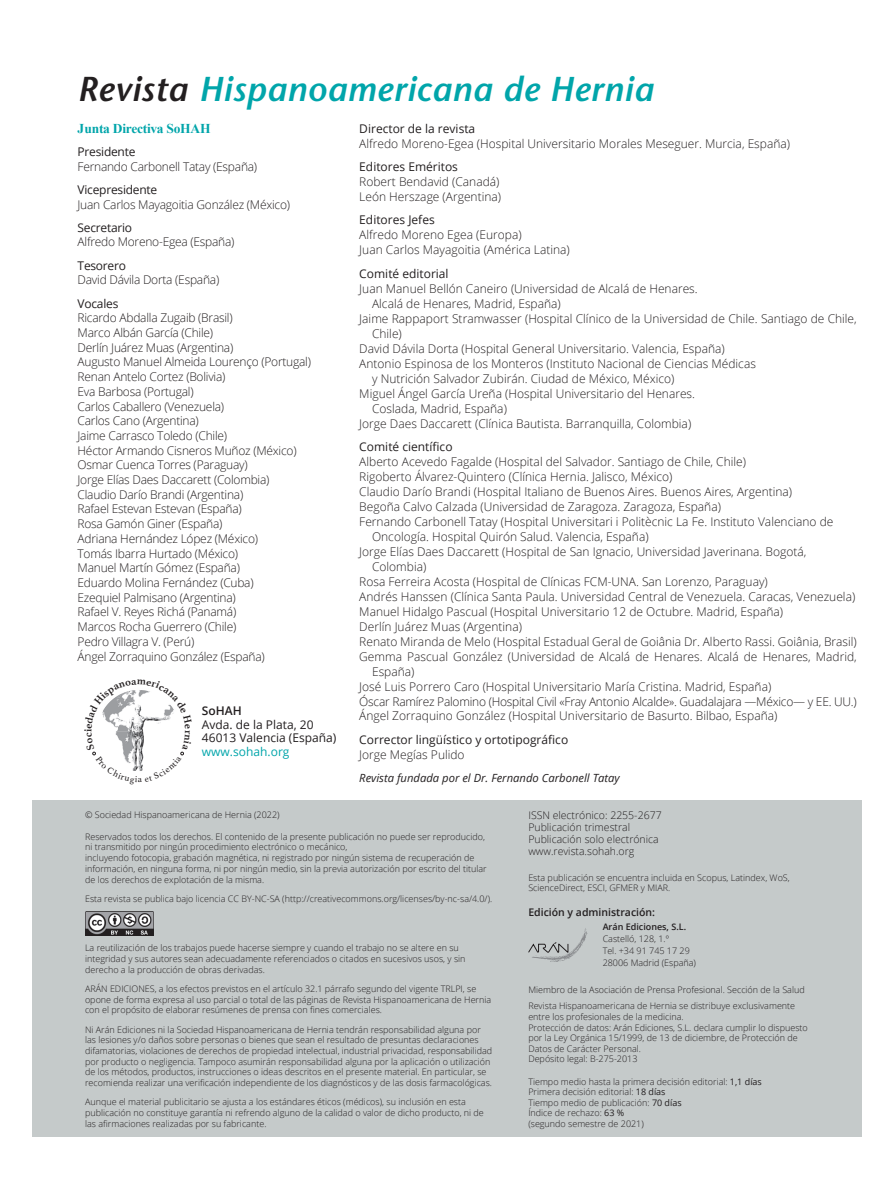
<style>
.page{position:relative;width:893px;height:1191px;background:#fff}
.page>*{position:absolute;margin:0;border:0;box-sizing:border-box;transform-origin:0 0}
.t1{font:italic 600 34.5px "Stone Sans Std";letter-spacing:.015em;color:#00a5aa}
.t2{font:700 13.5px "Times New Roman";letter-spacing:-.02em;color:#00a5aa}
.t3{font:300 12px/15px "Open Sans";color:#231f20}
.t4{font:300 12px/14.7px "Open Sans";letter-spacing:-.02em;color:#231f20}
.t5{font:12px/13.5px "Open Sans";color:#231f20}
.t6{font:12px "Open Sans";letter-spacing:-.02em;color:#231f20}
.t7{font:12px "Open Sans";color:#00a5aa}
.t8{font:600 12px "Open Sans";color:#231f20}
.t9{font:italic 11.25px "Open Sans";color:#231f20}
.t10{font:300 10.5px/12px "Open Sans";color:#231f20}
.t11{font:600 10.5px "Open Sans";color:#231f20}
.t12{font:300 9px/10.8px "Open Sans";color:#231f20}
.t13{font:600 9px "Open Sans";color:#231f20}
.s1{color:#231f20}
.s2{font-weight:400}
</style>
<div class="page">
<div style="left:32px;top:800px;width:829px;height:337px;background:#c5caca"></div>
<svg style="left:528px;top:928px;width:59px;height:34px"></svg>
<img style="left:85px;top:911px;width:68px;height:24px">
<svg style="left:92px;top:690px;width:92px;height:81px"></svg>
<h1 class="t1" style="left:78px;top:68px;width:577px"><span class="s1">Revista</span> Hispanoamericana de Hernia</h1>
<h2 class="t2" style="left:78px;top:119px;width:134px">Junta Directiva SoHAH</h2>
<h3 class="t6" style="left:78px;top:143px;width:59px">Presidente</h3>
<h3 class="t4" style="left:78px;top:159px;width:181px">Fernando Carbonell Tatay (España)</h3>
<h3 class="t6" style="left:78px;top:181px;width:81px">Vicepresidente</h3>
<h3 class="t4" style="left:78px;top:196px;width:214px">Juan Carlos Mayagoitia González (México)</h3>
<h3 class="t6" style="left:78px;top:219px;width:56px">Secretario</h3>
<h3 class="t4" style="left:78px;top:234px;width:158px">Alfredo Moreno-Egea (España)</h3>
<h3 class="t6" style="left:78px;top:257px;width:50px">Tesorero</h3>
<h3 class="t4" style="left:78px;top:272px;width:143px">David Dávila Dorta (España)</h3>
<h3 class="t6" style="left:78px;top:295px;width:42px">Vocales</h3>
<p class="t4" style="left:78px;top:310px;width:235px">Ricardo Abdalla Zugaib (Brasil)<br>Marco Albán García (Chile)<br>Derlín Juárez Muas (Argentina)<br>Augusto Manuel Almeida Lourenço (Portugal)<br>Renan Antelo Cortez (Bolivia)<br>Eva Barbosa (Portugal)<br>Carlos Caballero (Venezuela)<br>Carlos Cano (Argentina)<br>Jaime Carrasco Toledo (Chile)<br>Héctor Armando Cisneros Muñoz (México)<br>Osmar Cuenca Torres (Paraguay)<br>Jorge Elías Daes Daccarett (Colombia)<br>Claudio Darío Brandi (Argentina)<br>Rafael Estevan Estevan (España)<br>Rosa Gamón Giner (España)<br>Adriana Hernández López (México)<br>Tomás Ibarra Hurtado (México)<br>Manuel Martín Gómez (España)<br>Eduardo Molina Fernández (Cuba)<br>Ezequiel Palmisano (Argentina)<br>Rafael V. Reyes Richá (Panamá)<br>Marcos Rocha Guerrero (Chile)<br>Pedro Villagra V. (Perú)<br>Ángel Zorraquino González (España)</p>
<h3 class="t5" style="left:359px;top:121px;width:117px">Director de la revista</h3>
<h3 class="t3" style="left:359px;top:135px;width:432px">Alfredo Moreno-Egea (Hospital Universitario Morales Meseguer. Murcia, España)</h3>
<h3 class="t5" style="left:359px;top:160px;width:100px">Editores Eméritos</h3>
<h3 class="t3" style="left:359px;top:174px;width:143px">Robert Bendavid (Canadá)<br>León Herszage (Argentina)</h3>
<h3 class="t5" style="left:359px;top:213px;width:77px">Editores Jefes</h3>
<h3 class="t3" style="left:359px;top:227px;width:212px">Alfredo Moreno Egea (Europa)<br>Juan Carlos Mayagoitia (América Latina)</h3>
<h3 class="t5" style="left:359px;top:266px;width:91px">Comité editorial</h3>
<h3 class="t3" style="left:359px;top:281px;width:340px">Juan Manuel Bellón Caneiro (Universidad de Alcalá de Henares.</h3>
<h3 class="t3" style="left:372px;top:295px;width:190px">Alcalá de Henares, Madrid, España)</h3>
<h3 class="t3" style="left:359px;top:310px;width:499px">Jaime Rappaport Stramwasser (Hospital Clínico de la Universidad de Chile. Santiago de Chile,</h3>
<h3 class="t3" style="left:372px;top:325px;width:31px">Chile)</h3>
<h3 class="t3" style="left:359px;top:340px;width:367px">David Dávila Dorta (Hospital General Universitario. Valencia, España)</h3>
<h3 class="t3" style="left:359px;top:355px;width:398px">Antonio Espinosa de los Monteros (Instituto Nacional de Ciencias Médicas</h3>
<h3 class="t3" style="left:372px;top:370px;width:304px">y Nutrición Salvador Zubirán. Ciudad de México, México)</h3>
<h3 class="t3" style="left:359px;top:385px;width:337px">Miguel Ángel García Ureña (Hospital Universitario del Henares.</h3>
<h3 class="t3" style="left:372px;top:400px;width:136px">Coslada, Madrid, España)</h3>
<h3 class="t3" style="left:359px;top:415px;width:333px">Jorge Daes Daccarett (Clínica Bautista. Barranquilla, Colombia)</h3>
<h3 class="t5" style="left:359px;top:439px;width:95px">Comité científico</h3>
<h3 class="t3" style="left:359px;top:454px;width:388px">Alberto Acevedo Fagalde (Hospital del Salvador. Santiago de Chile, Chile)</h3>
<h3 class="t3" style="left:359px;top:469px;width:315px">Rigoberto Álvarez-Quintero (Clínica Hernia. Jalisco, México)</h3>
<h3 class="t3" style="left:359px;top:484px;width:434px">Claudio Darío Brandi (Hospital Italiano de Buenos Aires. Buenos Aires, Argentina)</h3>
<h3 class="t3" style="left:359px;top:499px;width:363px">Begoña Calvo Calzada (Universidad de Zaragoza. Zaragoza, España)</h3>
<h3 class="t3" style="left:359px;top:514px;width:476px">Fernando Carbonell Tatay (Hospital Universitari i Politècnic La Fe. Instituto Valenciano de</h3>
<h3 class="t3" style="left:372px;top:528px;width:278px">Oncología. Hospital Quirón Salud. Valencia, España)</h3>
<h3 class="t3" style="left:359px;top:543px;width:449px">Jorge Elías Daes Daccarett (Hospital de San Ignacio, Universidad Javerinana. Bogotá,</h3>
<h3 class="t3" style="left:372px;top:558px;width:56px">Colombia)</h3>
<h3 class="t3" style="left:359px;top:573px;width:410px">Rosa Ferreira Acosta (Hospital de Clínicas FCM-UNA. San Lorenzo, Paraguay)</h3>
<h3 class="t3" style="left:359px;top:588px;width:497px">Andrés Hanssen (Clínica Santa Paula. Universidad Central de Venezuela. Caracas, Venezuela)</h3>
<h3 class="t3" style="left:359px;top:603px;width:425px">Manuel Hidalgo Pascual (Hospital Universitario 12 de Octubre. Madrid, España)</h3>
<h3 class="t3" style="left:359px;top:618px;width:164px">Derlín Juárez Muas (Argentina)</h3>
<h3 class="t3" style="left:359px;top:633px;width:499px">Renato Miranda de Melo (Hospital Estadual Geral de Goiânia Dr. Alberto Rassi. Goiânia, Brasil)</h3>
<h3 class="t3" style="left:359px;top:648px;width:499px">Gemma Pascual González (Universidad de Alcalá de Henares. Alcalá de Henares, Madrid,</h3>
<h3 class="t3" style="left:372px;top:663px;width:44px">España)</h3>
<h3 class="t3" style="left:359px;top:678px;width:414px">José Luis Porrero Caro (Hospital Universitario María Cristina. Madrid, España)</h3>
<h3 class="t4" style="left:359px;top:693px;width:499px">Óscar Ramírez Palomino (Hospital Civil «Fray Antonio Alcalde». Guadalajara ―México― y EE. UU.)</h3>
<h3 class="t3" style="left:359px;top:708px;width:420px">Ángel Zorraquino González (Hospital Universitario de Basurto. Bilbao, España)</h3>
<h3 class="t5" style="left:359px;top:732px;width:210px">Corrector lingüístico y ortotipográfico</h3>
<h3 class="t3" style="left:359px;top:746px;width:107px">Jorge Megías Pulido</h3>
<p class="t9" style="left:359px;top:770px;width:262px">Revista fundada por el Dr. Fernando Carbonell Tatay</p>
<h3 class="t8" style="left:202px;top:703px;width:41px">SoHAH</h3>
<h3 class="t5" style="left:202px;top:717px;width:136px">Avda. de la Plata, 20<br>46013 Valencia (España)</h3>
<h3 class="t7" style="left:202px;top:743px;width:89px">www.sohah.org</h3>
<p class="t12" style="left:85px;top:809px;width:196px">© Sociedad Hispanoamericana de Hernia (2022)</p>
<p class="t12" style="left:85px;top:830px;width:403px">Reservados todos los derechos. El contenido de la presente publicación no puede ser reproducido, ni transmitido por ningún procedimiento electrónico o mecánico,<br>incluyendo fotocopia, grabación magnética, ni registrado por ningún sistema de recuperación de información, en ninguna forma, ni por ningún medio, sin la previa autorización por escrito del titular de los derechos de explotación de la misma.</p>
<p class="t12" style="left:85px;top:893px;width:409px">Esta revista se publica bajo licencia CC BY-NC-SA (http://creativecommons.org/licenses/by-nc-sa/4.0/).</p>
<p class="t12" style="left:85px;top:942px;width:382px">La reutilización de los trabajos puede hacerse siempre y cuando el trabajo no se altere en su integridad y sus autores sean adecuadamente referenciados o citados en sucesivos usos, y sin derecho a la producción de obras derivadas.</p>
<p class="t12" style="left:85px;top:983px;width:408px">ARÁN EDICIONES, a los efectos previstos en el artículo 32.1 párrafo segundo del vigente TRLPI, se opone de forma expresa al uso parcial o total de las páginas de Revista Hispanoamericana de Hernia con el propósito de elaborar resúmenes de prensa con fines comerciales.</p>
<p class="t12" style="left:85px;top:1023px;width:409px">Ni Arán Ediciones ni la Sociedad Hispanoamericana de Hernia tendrán responsabilidad alguna por las lesiones y/o daños sobre personas o bienes que sean el resultado de presuntas declaraciones difamatorias, violaciones de derechos de propiedad intelectual, industrial privacidad, responsabilidad por producto o negligencia. Tampoco asumirán responsabilidad alguna por la aplicación o utilización de los métodos, productos, instrucciones o ideas descritos en el presente material. En particular, se recomienda realizar una verificación independiente de los diagnósticos y de las dosis farmacológicas.</p>
<p class="t12" style="left:85px;top:1096px;width:400px">Aunque el material publicitario se ajusta a los estándares éticos (médicos), su inclusión en esta publicación no constituye garantía ni refrendo alguno de la calidad o valor de dicho producto, ni de las afirmaciones realizadas por su fabricante.</p>
<p class="t10" style="left:528px;top:809px;width:135px">ISSN electrónico: 2255-2677<br>Publicación trimestral<br>Publicación solo electrónica www.revista.sohah.org</p>
<p class="t12" style="left:528px;top:872px;width:263px">Esta publicación se encuentra incluida en Scopus, Latindex, WoS,<br>ScienceDirect, ESCI, GFMER y MIAR.</p>
<p class="t11" style="left:528px;top:904px;width:128px">Edición y administración:</p>
<p class="t13" style="left:603px;top:920px;width:85px">Arán Ediciones, S.L.</p>
<p class="t12" style="left:603px;top:932px;width:95px;line-height:12px">Castelló, 128, 1.º<br>Tel. +34 91 745 17 29<br>28006 Madrid (España)</p>
<p class="t12" style="left:528px;top:980px;width:278px;line-height:16.8px">Miembro de la Asociación de Prensa Profesional. Sección de la Salud<br>Revista Hispanoamericana de Hernia se distribuye exclusivamente</p>
<p class="t12" style="left:528px;top:1011px;width:281px">entre los profesionales de la medicina.<br>Protección de datos: Arán Ediciones, S.L. declara cumplir lo dispuesto por la Ley Orgánica 15/1999, de 13 de diciembre, de Protección de Datos de Carácter Personal.<br>Depósito legal: B-275-2013</p>
<p class="t12" style="left:528px;top:1076px;width:235px">Tiempo medio hasta la primera decisión editorial: <span class="s2">1,1 días </span>Primera decisión editorial: <span class="s2">18 días<br></span>Tiempo medio de publicación: <span class="s2">70 días<br></span>Índice de rechazo: <span class="s2">63 %<br></span>(segundo semestre de 2021)</p>
</div>
